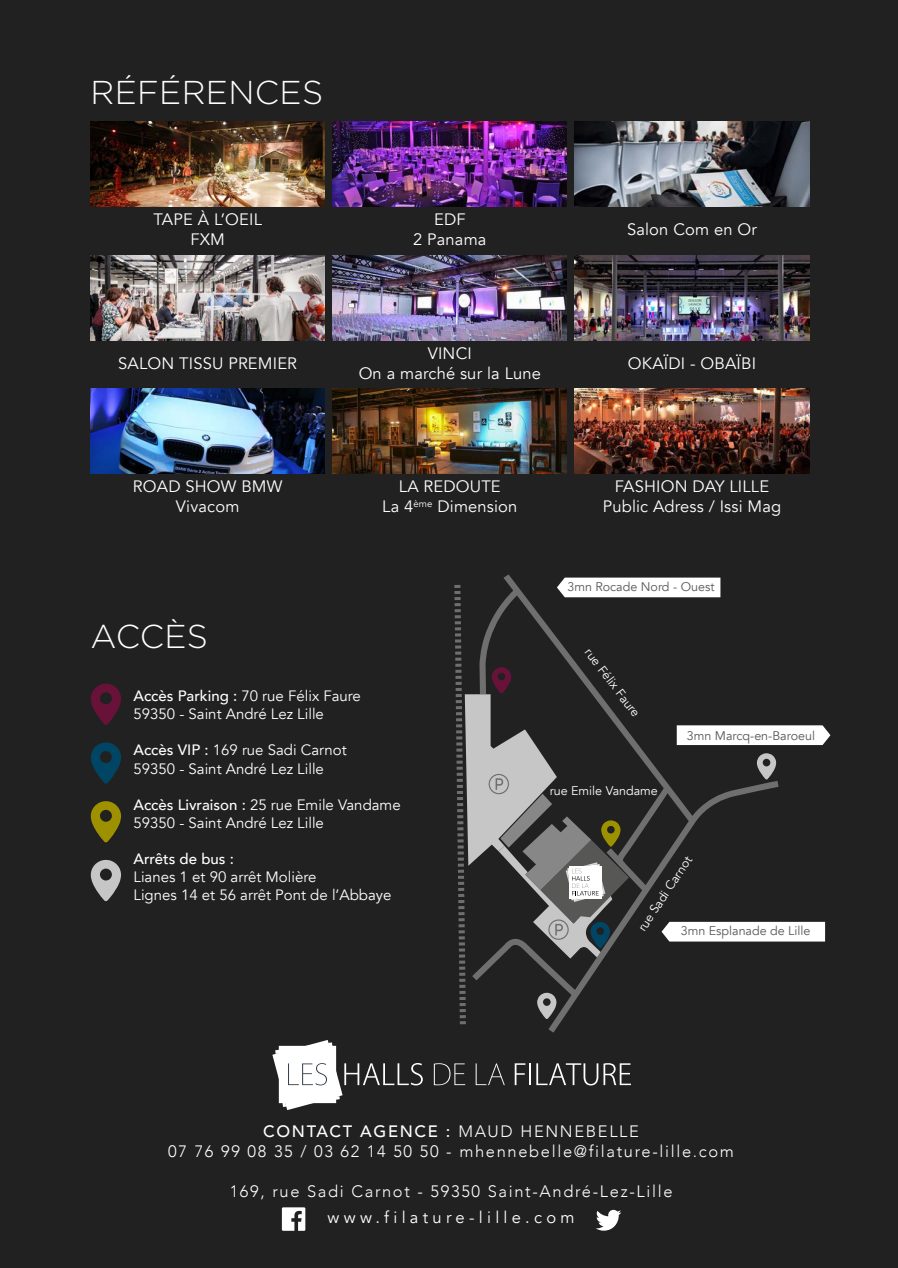
<style>
.page{position:relative;width:898px;height:1268px;background:#fff}
.page>*{position:absolute;margin:0;border:0;box-sizing:border-box;transform-origin:0 0}
.t1{font:300 33px "Gotham";letter-spacing:.01em;color:#fff}
.t2{font:16.5px/19.8px "Avenir";letter-spacing:.01em;color:#fff;text-align:center}
.t3{font:300 16.5px/19.8px "Avenir";letter-spacing:.1em;color:#fff;text-align:center}
.t4{font:16.5px "Avenir";letter-spacing:.26em;color:#fff}
.t5{font:15px/18px "Avenir";color:#fff}
.t6{font:500 15px "Avenir";color:#fff}
.t7{font:12.45px "Avenir";color:#575756}
.t8{font:12.45px "Avenir";color:#fff}
.s1{font-weight:500}
</style>
<div class="page">
<div style="left:0;top:0;width:897px;height:1267px;background:#212121"></div>
<svg style="left:91px;top:683px;width:30px;height:42px"></svg>
<svg style="left:91px;top:742px;width:30px;height:41px"></svg>
<svg style="left:91px;top:801px;width:30px;height:41px"></svg>
<svg style="left:91px;top:859px;width:30px;height:42px"></svg>
<svg style="left:454px;top:577px;width:376px;height:447px"></svg>
<svg style="left:272px;top:1040px;width:150px;height:69px"></svg>
<svg style="left:433px;top:1063px;width:32px;height:21px"></svg>
<svg style="left:475px;top:1063px;width:29px;height:21px"></svg>
<svg style="left:514px;top:1063px;width:11px;height:21px"></svg>
<hr style="left:529px;top:1063px;width:2px;height:21px;background:#fff">
<svg style="left:536px;top:1063px;width:94px;height:22px"></svg>
<svg style="left:282px;top:1207px;width:23px;height:23px"></svg>
<svg style="left:596px;top:1209px;width:25px;height:21px"></svg>
<img style="left:91px;top:121px;width:233px;height:85px">
<img style="left:333px;top:121px;width:233px;height:85px">
<img style="left:574px;top:121px;width:234px;height:85px">
<img style="left:91px;top:255px;width:233px;height:85px">
<img style="left:91px;top:388px;width:233px;height:85px">
<img style="left:333px;top:255px;width:233px;height:85px">
<img style="left:333px;top:388px;width:233px;height:85px">
<img style="left:574px;top:255px;width:234px;height:85px">
<img style="left:574px;top:388px;width:234px;height:85px">
<h1 class="t1" style="left:91px;top:71px;width:234px">RÉFÉRENCES</h1>
<p class="t2" style="left:153px;top:210px;width:110px">TAPE À L’OEIL<br>FXM</p>
<p class="t2" style="left:413px;top:210px;width:75px">EDF<br>2 Panama</p>
<p class="t2" style="left:626px;top:220px;width:131px">Salon Com en Or</p>
<p class="t2" style="left:118px;top:353px;width:180px">SALON TISSU PREMIER</p>
<p class="t2" style="left:358px;top:343px;width:184px">VINCI<br>On a marché sur la Lune</p>
<p class="t2" style="left:627px;top:353px;width:129px">OKAÏDI - OBAÏBI</p>
<p class="t2" style="left:133px;top:477px;width:151px">ROAD SHOW BMW<br>Vivacom</p>
<h1 class="t1" style="left:91px;top:615px;width:119px">ACCÈS</h1>
<p class="t2" style="left:382px;top:477px;width:137px">LA REDOUTE<br>La 4<sup>ème</sup> Dimension</p>
<p class="t5" style="left:133px;top:687px;width:229px"><span class="s1">Accès Parking :</span> 70 rue Félix Faure<br>59350 - Saint André Lez Lille</p>
<p class="t5" style="left:133px;top:741px;width:215px"><span class="s1">Accès VIP :</span> 169 rue Sadi Carnot<br>59350 - Saint André Lez Lille</p>
<p class="t5" style="left:133px;top:795px;width:269px"><span class="s1">Accès Livraison :</span> 25 rue Emile Vandame<br>59350 - Saint André Lez Lille</p>
<p class="t6" style="left:133px;top:845px;width:102px">Arrêts de bus :</p>
<p class="t5" style="left:133px;top:867px;width:259px">Lianes 1 et 90 arrêt Molière<br>Lignes 14 et 56 arrêt Pont de l’Abbaye</p>
<p class="t2" style="left:602px;top:477px;width:180px">FASHION DAY LILLE<br>Public Adress / Issi Mag</p>
<p class="t7" style="left:567px;top:579px;width:149px">3mn Rocade Nord - Ouest</p>
<p class="t8" style="left:593px;top:645px;width:84px;rotate:53deg">rue Félix Faure</p>
<p class="t8" style="left:549px;top:783px;width:110px">rue Emile Vandame</p>
<p class="t7" style="left:686px;top:727px;width:130px">3mn Marcq-en-Baroeul</p>
<p class="t8" style="left:634px;top:925px;width:89px;rotate:-56deg">rue Sadi Carnot</p>
<p class="t7" style="left:680px;top:923px;width:131px">3mn Esplanade de Lille</p>
<p class="t3" style="left:168px;top:1121px;width:567px"><span class="s1">CONTACT AGENCE :</span> MAUD HENNEBELLE<br>07 76 99 08 35 / 03 62 14 50 50 - mhennebelle@filature-lille.com</p>
<p class="t3" style="left:230px;top:1181px;width:444px">169, rue Sadi Carnot - 59350 Saint-André-Lez-Lille</p>
<p class="t4" style="left:327px;top:1206px;width:248px">www.filature-lille.com</p>
</div>
